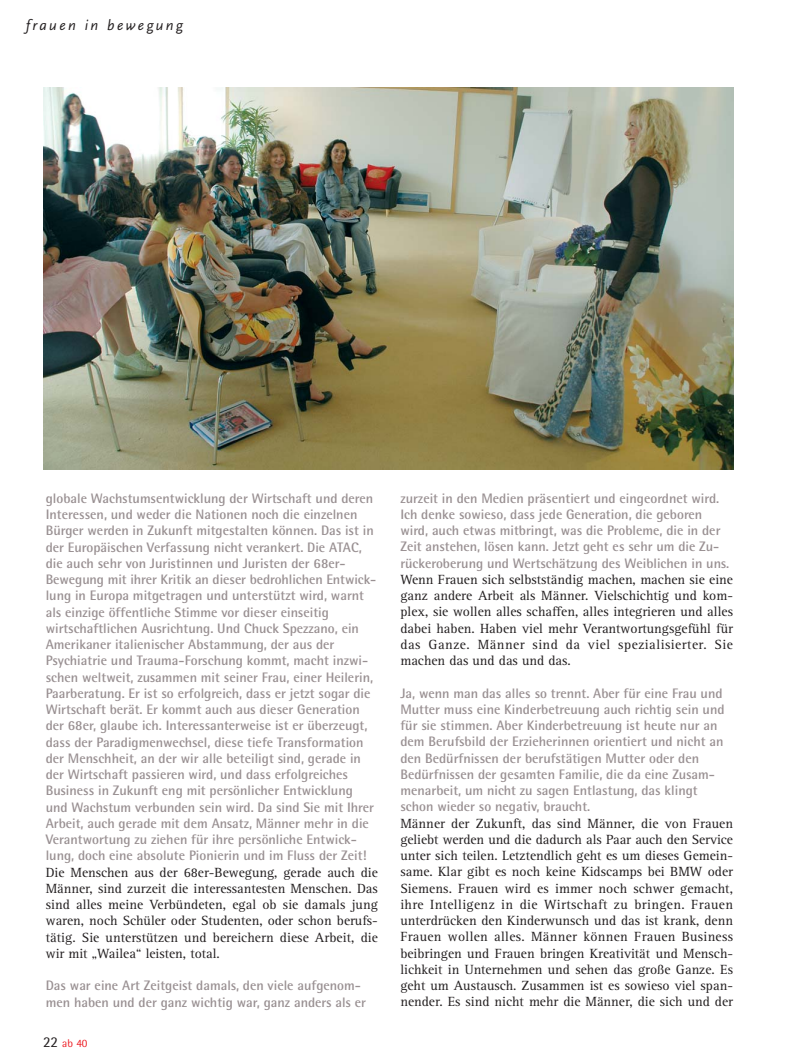
<style>
.page{position:relative;width:805px;height:1063px;background:#fff}
.page>*{position:absolute;margin:0;border:0;box-sizing:border-box;transform-origin:0 0}
.t1{font:italic 15px "Scala Sans";letter-spacing:.16em;color:#231f20}
.t2{font:700 13.75px/16.2px "Rotis Semi Sans";color:#999092}
.t3{font:13.75px/16.2px "AT Rotis Serif";color:#231f20;text-align:justify}
.t4{font:11.25px "Rotis Semi Sans";color:#ed1e25}
.s1{font-family:"AT Rotis Semi Sans";font-size:15px;color:#231f20}
</style>
<div class="page">
<img style="left:43px;top:87px;width:689px;height:382px">
<p class="t1" style="left:26px;top:19px;width:158px">frauen in bewegung</p>
<p class="t2" style="left:46px;top:491px;width:332px">globale Wachstumsentwicklung der Wirtschaft und deren Interessen, und weder die Nationen noch die einzelnen Bürger werden in Zukunft mitgestalten können. Das ist in der Europäischen Verfassung nicht verankert. Die ATAC, die auch sehr von Juristinnen und Juristen der 68er-Bewegung mit ihrer Kritik an dieser bedrohlichen Entwick&shy;lung in Europa mitgetragen und unterstützt wird, warnt als einzige öffentliche Stimme vor dieser einseitig wirtschaftlichen Ausrichtung. Und Chuck Spezzano, ein Amerikaner italienischer Abstammung, der aus der Psychiatrie und Trauma-Forschung kommt, macht inzwi&shy;schen weltweit, zusammen mit seiner Frau, einer Heilerin, Paarberatung. Er ist so erfolgreich, dass er jetzt sogar die Wirtschaft berät. Er kommt auch aus dieser Generation der 68er, glaube ich. Interessanterweise ist er überzeugt, dass der Paradigmenwechsel, diese tiefe Transformation der Menschheit, an der wir alle beteiligt sind, gerade in der Wirtschaft passieren wird, und dass erfolgreiches Business in Zukunft eng mit persönlicher Entwicklung und Wachstum verbunden sein wird. Da sind Sie mit Ihrer Arbeit, auch gerade mit dem Ansatz, Männer mehr in die Verantwortung zu ziehen für ihre persönliche Entwick&shy;lung, doch eine absolute Pionierin und im Fluss der Zeit!</p>
<p class="t3" style="left:46px;top:865px;width:333px">Die Menschen aus der 68er-Bewegung, gerade auch die Männer, sind zurzeit die interessantesten Menschen. Das sind alles meine Verbündeten, egal ob sie damals jung waren, noch Schüler oder Studenten, oder schon berufs&shy;tätig. Sie unterstützen und bereichern diese Arbeit, die wir mit „Wailea“ leisten, total.</p>
<p class="t2" style="left:46px;top:979px;width:322px">Das war eine Art Zeitgeist damals, den viele aufgenom&shy;men haben und der ganz wichtig war, ganz anders als er</p>
<p class="t4" style="left:43px;top:1039px;width:46px"><span class="s1">22</span> ab 40</p>
<p class="t2" style="left:400px;top:491px;width:330px">zurzeit in den Medien präsentiert und eingeordnet wird.<br>Ich denke sowieso, dass jede Generation, die geboren wird, auch etwas mitbringt, was die Probleme, die in der Zeit anstehen, lösen kann. Jetzt geht es sehr um die Zu&shy;rückeroberung und Wertschätzung des Weiblichen in uns.</p>
<p class="t3" style="left:400px;top:573px;width:334px">Wenn Frauen sich selbstständig machen, machen sie eine ganz andere Arbeit als Männer. Vielschichtig und kom&shy;plex, sie wollen alles schaffen, alles integrieren und alles dabei haben. Haben viel mehr Verantwortungsgefühl für das Ganze. Männer sind da viel spezialisierter. Sie machen das und das und das.</p>
<p class="t2" style="left:400px;top:686px;width:325px">Ja, wenn man das alles so trennt. Aber für eine Frau und Mutter muss eine Kinderbetreuung auch richtig sein und für sie stimmen. Aber Kinderbetreuung ist heute nur an dem Berufsbild der Erzieherinnen orientiert und nicht an den Bedürfnissen der berufstätigen Mutter oder den Bedürfnissen der gesamten Familie, die da eine Zusam&shy;menarbeit, um nicht zu sagen Entlastung, das klingt schon wieder so negativ, braucht.</p>
<p class="t3" style="left:400px;top:817px;width:334px">Männer der Zukunft, das sind Männer, die von Frauen geliebt werden und die dadurch als Paar auch den Service unter sich teilen. Letztendlich geht es um dieses Gemein&shy;same. Klar gibt es noch keine Kidscamps bei BMW oder Siemens. Frauen wird es immer noch schwer gemacht, ihre Intelligenz in die Wirtschaft zu bringen. Frauen unterdrücken den Kinderwunsch und das ist krank, denn Frauen wollen alles. Männer können Frauen Business beibringen und Frauen bringen Kreativität und Mensch&shy;lichkeit in Unternehmen und sehen das große Ganze. Es geht um Austausch. Zusammen ist es sowieso viel span&shy;nender. Es sind nicht mehr die Männer, die sich und der</p>
</div>
